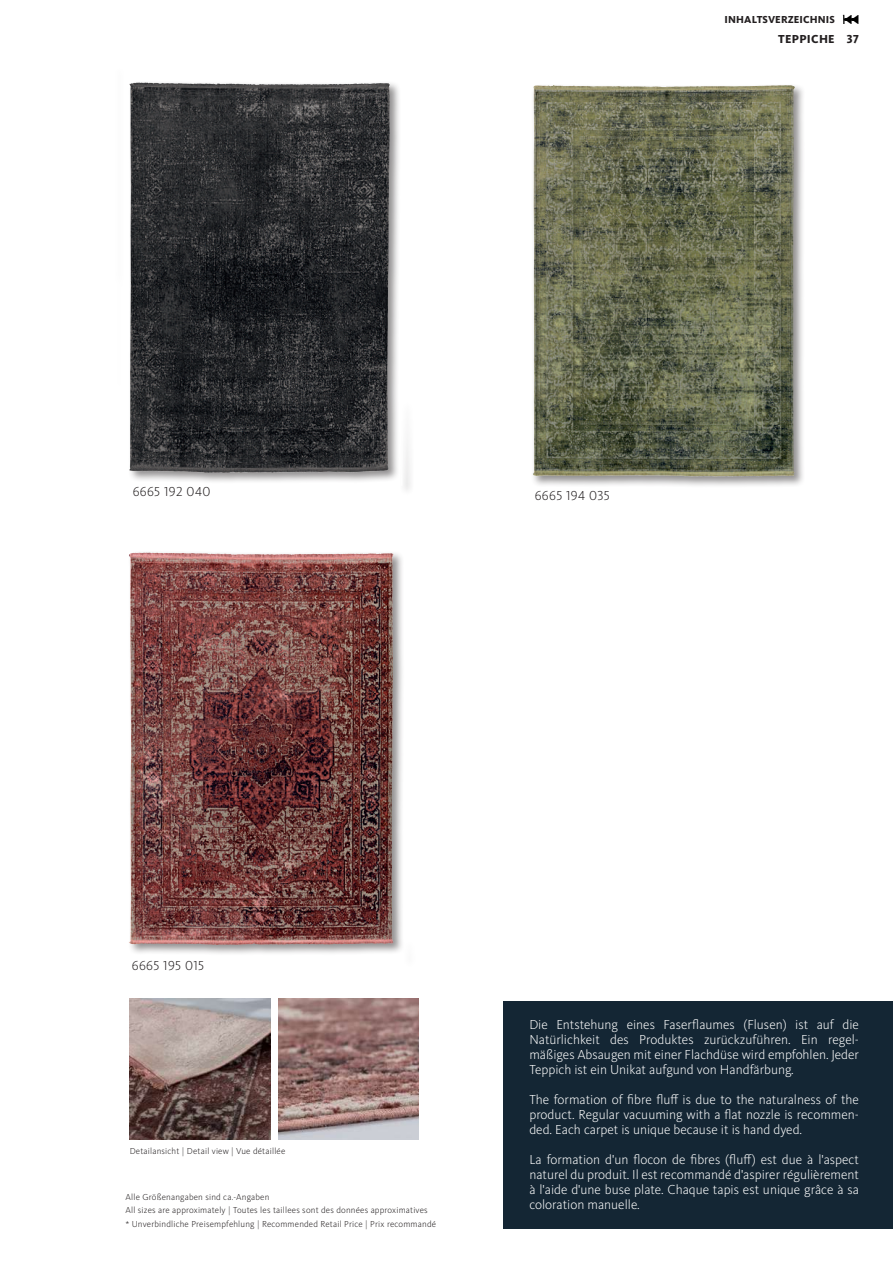
<style>
.page{position:relative;width:893px;height:1263px;background:#fff}
.page>*{position:absolute;margin:0;border:0;box-sizing:border-box;transform-origin:0 0}
.t1{font:300 13.5px/15px "Kievit Pro";color:#fff;text-align:justify}
.t2{font:300 13.5px "Kievit Pro";letter-spacing:.03em;color:#231f20}
.t3{font:800 12px "Kievit Pro";letter-spacing:.025em;color:#231f20}
.t4{font:800 10.5px "Kievit Pro";letter-spacing:.01em;color:#231f20}
.t5{font:300 9px/13.5px "Kievit Pro";letter-spacing:.02em;color:#231f20}
</style>
<div class="page">
<div style="left:112px;top:64px;width:302px;height:433px;background:#231f20;opacity:.5"></div>
<img style="left:115px;top:65px;width:33px;height:318px">
<div style="left:127px;top:550px;width:289px;height:420px;background:#231f20;opacity:.5"></div>
<img style="left:129px;top:552px;width:20px;height:36px">
<img style="left:130px;top:999px;width:140px;height:140px">
<img style="left:279px;top:999px;width:140px;height:140px">
<div style="left:504px;top:1001px;width:389px;height:228px;background:#142634"></div>
<div style="left:531px;top:83px;width:275px;height:405px;background:#231f20;opacity:.5"></div>
<img style="left:533px;top:85px;width:20px;height:83px">
<img style="left:842px;top:15px;width:17px;height:9px">
<p class="t2" style="left:133px;top:483px;width:79px">6665 192 040</p>
<p class="t4" style="left:725px;top:13px;width:112px">INHALTSVERZEICHNIS</p>
<p class="t3" style="left:778px;top:32px;width:82px">TEPPICHE 37</p>
<p class="t2" style="left:535px;top:487px;width:77px">6665 194 035</p>
<p class="t2" style="left:132px;top:957px;width:74px">6665 195 015</p>
<p class="t5" style="left:130px;top:1145px;width:157px">Detailansicht | Detail view | Vue détaillée</p>
<p class="t5" style="left:125px;top:1190px;width:312px">Alle Größenangaben sind ca.-Angaben<br>All sizes are approximately | Toutes les taillees sont des données approximatives<br>* Unverbindliche Preisempfehlung | Recommended Retail Price | Prix recommandé</p>
<p class="t1" style="left:529px;top:1017px;width:331px">Die Entstehung eines Faserflaumes (Flusen) ist auf die Natürlichkeit des Produktes zurückzuführen. Ein regel&shy;mäßiges Absaugen mit einer Flachdüse wird empfohlen. Jeder Teppich ist ein Unikat aufgund von Handfärbung.</p>
<p class="t1" style="left:529px;top:1092px;width:331px">The formation of fibre fluff is due to the naturalness of the product. Regular vacuuming with a flat nozzle is recommen&shy;ded. Each carpet is unique because it is hand dyed.</p>
<p class="t1" style="left:529px;top:1152px;width:331px">La formation d'un flocon de fibres (fluff) est due à l'aspect naturel du produit. Il est recommandé d'aspirer régulièrement à l'aide d'une buse plate. Chaque tapis est unique grâce à sa coloration manuelle.</p>
</div>
